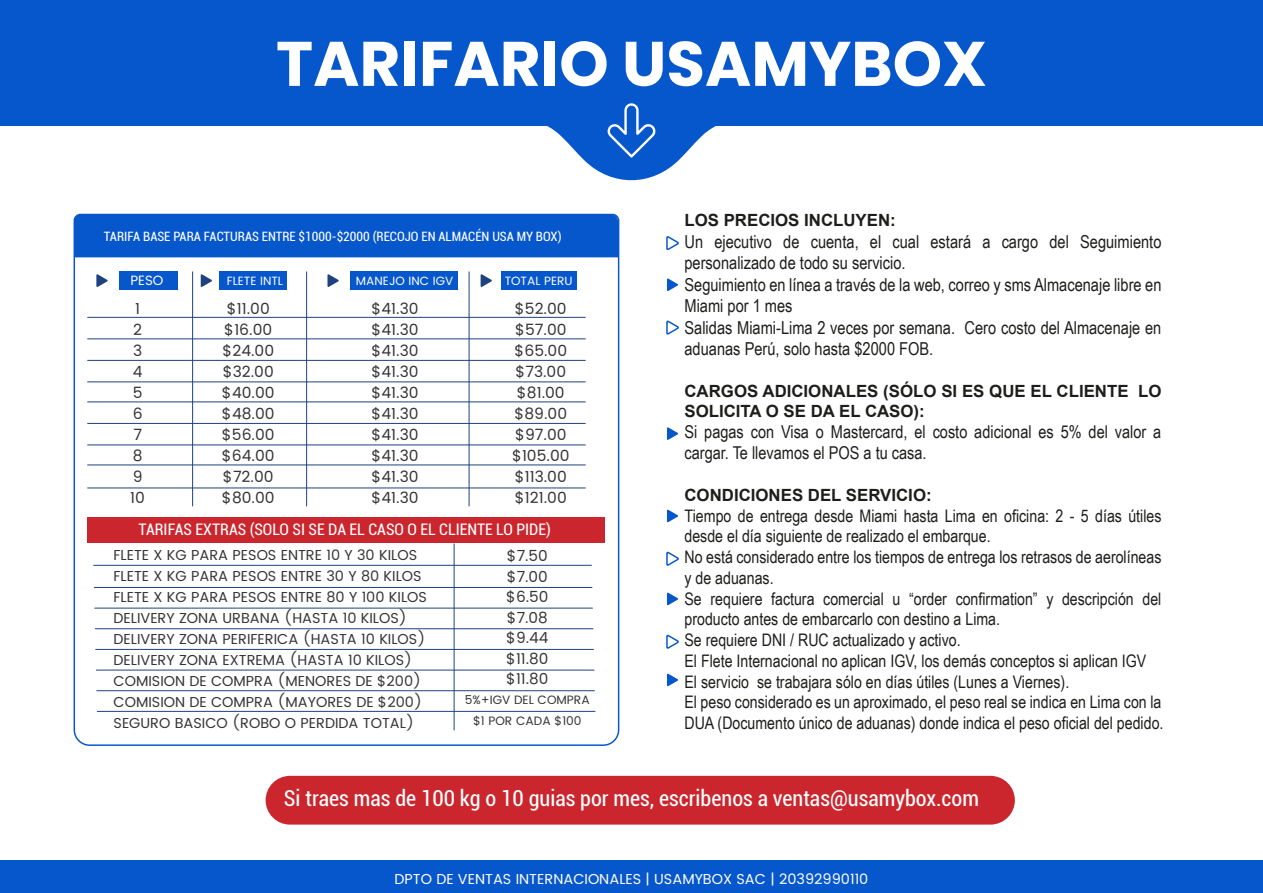
<style>
.page{position:relative;width:1263px;height:893px;background:#fff}
.page>*{position:absolute;margin:0;border:0;box-sizing:border-box;transform-origin:0 0}
.t1{font:700 62.85px "Poppins";color:#fff}
.t2{font:condensed 22.05px "Roboto";color:#fff}
.t3{font:17.85px/21.5px "Arial Narrow";color:#1d1d1b}
.t4{font:17.7px/21.3px "Arial Narrow";color:#1d1d1b}
.t5{font:17.25px/20.7px "Arial Narrow";color:#1d1d1b}
.t6{font:700 16.8px/20.2px "Arial";color:#1d1d1b}
.t7{font:condensed 15.9px "Roboto";color:#fff}
.t8{font:15.45px/21px "Poppins";color:#333;text-align:center}
.t9{font:15.15px/20.4px "Poppins";color:#353535;text-align:justify}
.t10{font:14.4px/21px "Poppins";color:#353535}
.t11{font:14.4px "Poppins";color:#fff}
.t12{font:13.5px "Poppins";color:#fff}
.t13{font:condensed 12.9px "Roboto";color:#fff}
.t14{font:12.15px/20.4px "Poppins";color:#353535;text-align:center}
.t15{font:12px "Poppins";color:#fff}
</style>
<div class="page">
<div style="left:0;top:0;width:1263px;height:126px;background:#0657cc"></div>
<div style="left:0;top:860px;width:1263px;height:33px;background:#0657cc"></div>
<div style="left:266px;top:776px;width:749px;height:49px;background:#cb262e;border-radius:24px"></div>
<svg style="left:73px;top:213px;width:547px;height:533px"></svg>
<div style="left:74px;top:214px;width:544px;height:43px;background:#0657cc"></div>
<div style="left:120px;top:271px;width:58px;height:19px;background:#0657cc"></div>
<div style="left:220px;top:271px;width:67px;height:19px;background:#0657cc"></div>
<div style="left:350px;top:271px;width:107px;height:19px;background:#0657cc"></div>
<div style="left:501px;top:271px;width:76px;height:19px;background:#0657cc"></div>
<div style="left:88px;top:517px;width:517px;height:25px;background:#cb262e"></div>
<svg style="left:201px;top:274px;width:11px;height:13px"></svg>
<svg style="left:327px;top:274px;width:12px;height:13px"></svg>
<svg style="left:481px;top:274px;width:11px;height:13px"></svg>
<svg style="left:96px;top:274px;width:12px;height:13px"></svg>
<hr style="left:192px;top:271px;width:1px;height:235px;background:#1e4180">
<hr style="left:306px;top:271px;width:1px;height:235px;background:#1e4180">
<hr style="left:469px;top:271px;width:1px;height:235px;background:#1e4180">
<hr style="left:87px;top:317px;width:499px;height:1px;background:#1e4180">
<hr style="left:87px;top:339px;width:499px;height:1px;background:#1e4180">
<hr style="left:87px;top:360px;width:499px;height:1px;background:#1e4180">
<hr style="left:87px;top:382px;width:499px;height:1px;background:#1e4180">
<hr style="left:87px;top:402px;width:499px;height:1px;background:#1e4180">
<hr style="left:87px;top:423px;width:499px;height:1px;background:#1e4180">
<hr style="left:87px;top:445px;width:499px;height:1px;background:#1e4180">
<hr style="left:87px;top:465px;width:499px;height:1px;background:#1e4180">
<hr style="left:87px;top:488px;width:499px;height:1px;background:#1e4180">
<hr style="left:93px;top:565px;width:499px;height:1px;background:#1e4180">
<hr style="left:94px;top:587px;width:498px;height:1px;background:#1e4180">
<hr style="left:94px;top:608px;width:499px;height:1px;background:#1e4180">
<hr style="left:95px;top:628px;width:498px;height:1px;background:#1e4180">
<hr style="left:95px;top:649px;width:499px;height:1px;background:#1e4180">
<hr style="left:96px;top:670px;width:498px;height:1px;background:#1e4180">
<hr style="left:96px;top:690px;width:499px;height:1px;background:#1e4180">
<hr style="left:97px;top:711px;width:498px;height:1px;background:#1e4180">
<hr style="left:454px;top:543px;width:1px;height:187px;background:#1e4180">
<svg style="left:547px;top:103px;width:169px;height:78px"></svg>
<svg style="left:666px;top:236px;width:13px;height:14px"></svg>
<svg style="left:667px;top:278px;width:11px;height:13px"></svg>
<svg style="left:666px;top:320px;width:13px;height:14px"></svg>
<svg style="left:667px;top:509px;width:11px;height:13px"></svg>
<svg style="left:666px;top:551px;width:13px;height:15px"></svg>
<svg style="left:667px;top:592px;width:11px;height:13px"></svg>
<svg style="left:667px;top:673px;width:11px;height:13px"></svg>
<svg style="left:666px;top:634px;width:13px;height:15px"></svg>
<svg style="left:667px;top:427px;width:11px;height:13px"></svg>
<h1 class="t1" style="left:276px;top:27px;width:712px">TARIFARIO USAMYBOX</h1>
<p class="t13" style="left:104px;top:227px;width:459px">TARIFA BASE PARA FACTURAS ENTRE $1000-$2000 (RECOJO EN ALMACÉN USA MY BOX)</p>
<p class="t12" style="left:130px;top:270px;width:35px">PESO</p>
<p class="t15" style="left:227px;top:272px;width:58px">FLETE INTL</p>
<p class="t15" style="left:356px;top:272px;width:99px">MANEJO INC IGV</p>
<p class="t15" style="left:505px;top:272px;width:70px">TOTAL PERU</p>
<p class="t8" style="left:130px;top:298px;width:16px">1<br>2<br>3<br>4<br>5<br>6<br>7<br>8<br>9<br>10</p>
<p class="t8" style="left:222px;top:299px;width:54px">$11.00 $16.00 $24.00 $32.00 $40.00 $48.00 $56.00 $64.00 $72.00 $80.00</p>
<p class="t8" style="left:512px;top:298px;width:59px">$52.00 $57.00 $65.00 $73.00 $81.00 $89.00 $97.00 $105.00 $113.00 $121.00</p>
<p class="t8" style="left:371px;top:299px;width:49px;text-align:justify">$41.30 $41.30 $41.30 $41.30 $41.30 $41.30 $41.30 $41.30 $41.30 $41.30</p>
<p class="t7" style="left:139px;top:518px;width:414px">TARIFAS EXTRAS (SOLO SI SE DA EL CASO O EL CLIENTE LO PIDE)</p>
<p class="t10" style="left:114px;top:545px;width:315px">FLETE X KG PARA PESOS ENTRE 10 Y 30 KILOS FLETE X KG PARA PESOS ENTRE 30 Y 80 KILOS FLETE X KG PARA PESOS ENTRE 80 Y 100 KILOS DELIVERY ZONA URBANA (HASTA 10 KILOS)<br>DELIVERY ZONA PERIFERICA (HASTA 10 KILOS)<br>DELIVERY ZONA EXTREMA (HASTA 10 KILOS)<br>COMISION DE COMPRA (MENORES DE $200)<br>COMISION DE COMPRA (MAYORES DE $200)<br>SEGURO BASICO (ROBO O PERDIDA TOTAL)</p>
<p class="t9" style="left:506px;top:546px;width:44px">$7.50 $7.00 $6.50 $7.08 $9.44 $11.80 $11.80</p>
<p class="t14" style="left:465px;top:690px;width:126px">5%+IGV DEL COMPRA $1 POR CADA $100</p>
<p class="t6" style="left:684px;top:211px;width:213px">LOS PRECIOS INCLUYEN:</p>
<p class="t3" style="left:684px;top:230px;width:478px">Un ejecutivo de cuenta, el cual estará a cargo del Seguimiento personalizado de todo su servicio.<br>Seguimiento en línea a través de la web, correo y sms Almacenaje libre en Miami por 1 mes<br>Salidas Miami-Lima 2 veces por semana. Cero costo del Almacenaje en aduanas Perú, solo hasta $2000 FOB.</p>
<p class="t6" style="left:684px;top:381px;width:479px">CARGOS ADICIONALES (SÓLO SI ES QUE EL CLIENTE LO<br>SOLICITA O SE DA EL CASO):</p>
<p class="t4" style="left:684px;top:420px;width:478px">Si pagas con Visa o Mastercard, el costo adicional es 5% del valor a cargar. Te llevamos el POS a tu casa.</p>
<p class="t6" style="left:684px;top:485px;width:249px">CONDICIONES DEL SERVICIO:</p>
<p class="t5" style="left:684px;top:504px;width:480px">Tiempo de entrega desde Miami hasta Lima en oficina: 2 - 5 días útiles desde el día siguiente de realizado el embarque.<br>No está considerado entre los tiempos de entrega los retrasos de aerolíneas y de aduanas.<br>Se requiere factura comercial u “order confirmation” y descripción del producto antes de embarcarlo con destino a Lima.<br>Se requiere DNI / RUC actualizado y activo.<br>El Flete Internacional no aplican IGV, los demás conceptos si aplican IGV<br>El servicio se trabajara sólo en días útiles (Lunes a Viernes).<br>El peso considerado es un aproximado, el peso real se indica en Lima con la DUA (Documento único de aduanas) donde indica el peso oficial del pedido.</p>
<p class="t2" style="left:284px;top:783px;width:697px">Si traes mas de 100 kg o 10 guias por mes, escribenos a ventas@usamybox.com</p>
<p class="t11" style="left:394px;top:868px;width:475px">DPTO DE VENTAS INTERNACIONALES | USAMYBOX SAC | 20392990110</p>
</div>
